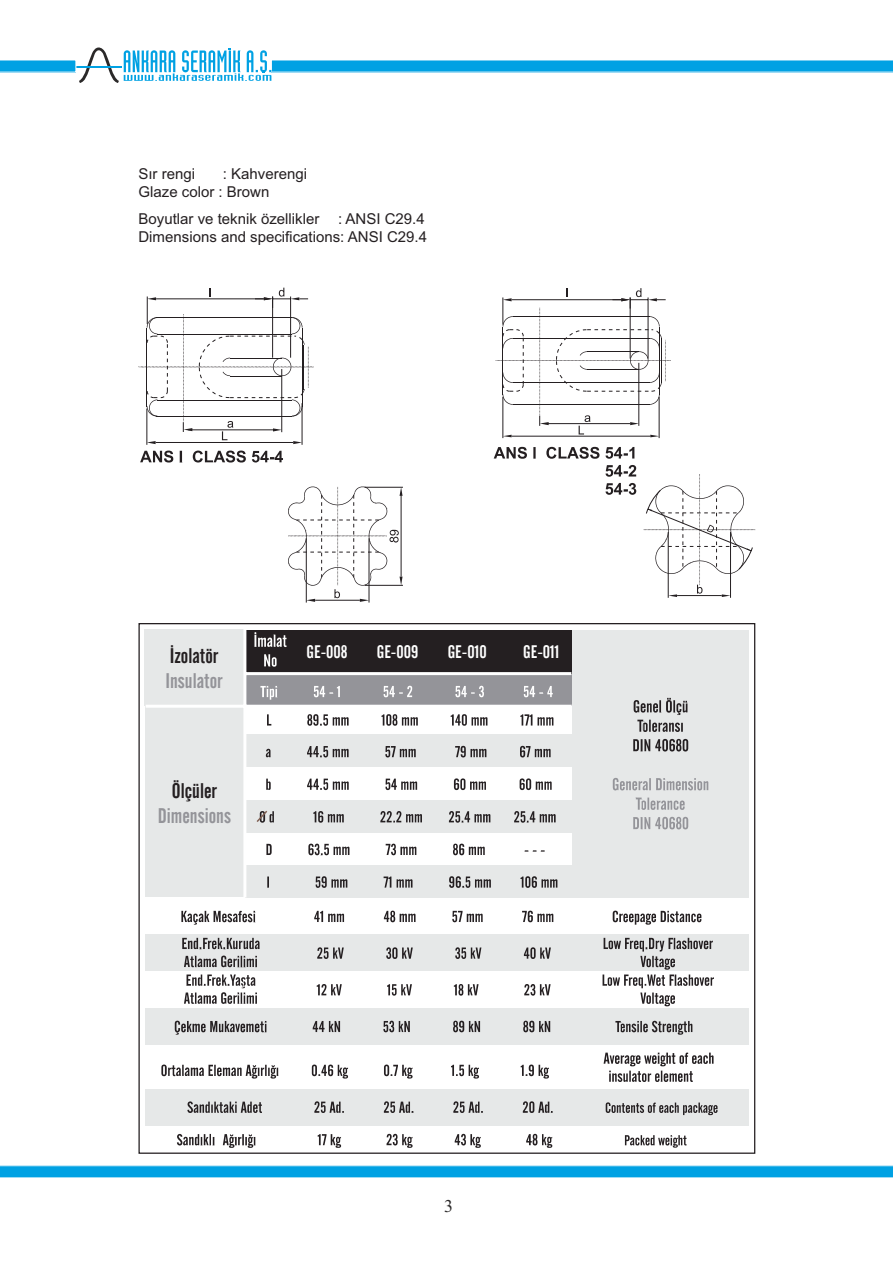
<style>
.page{position:relative;width:893px;height:1262px;background:#fff}
.page>*{position:absolute;margin:0;border:0;box-sizing:border-box;transform-origin:0 0}
.t1{font:21px "Alternate Gothic No 2 BT";color:#949499}
.t2{font:21px "Alternate Gothic No 2 BT";color:#241f21}
.t3{font:18px "Alternate Gothic No 2 BT";color:#fff}
.t4{font:18px "Times New Roman";color:#2b2929}
.t5{font:15px/18px "Arial";color:#241f21}
</style>
<div class="page">
<div style="left:271px;top:60px;width:622px;height:12px;background:#00a1e3"></div>
<div style="left:0;top:1165px;width:893px;height:12px;background:#00a1e3"></div>
<hr style="left:0;top:1165px;width:893px;height:1px;background:#fff">
<svg style="left:0;top:47px;width:271px;height:36px"></svg>
<div style="left:245px;top:800px;width:326px;height:32px;background:#e6e8e8"></div>
<div style="left:245px;top:865px;width:326px;height:32px;background:#e6e8e8"></div>
<div style="left:146px;top:934px;width:602px;height:36px;background:#e6e8e8"></div>
<div style="left:145px;top:1008px;width:604px;height:36px;background:#e6e8e8"></div>
<div style="left:145px;top:1089px;width:604px;height:36px;background:#e6e8e8"></div>
<div style="left:245px;top:735px;width:326px;height:32px;background:#e6e8e8"></div>
<div style="left:245px;top:674px;width:326px;height:32px;background:#949499"></div>
<div style="left:245px;top:630px;width:326px;height:43px;background:#241f21"></div>
<div style="left:145px;top:629px;width:100px;height:77px;background:#e6e8e8"></div>
<div style="left:572px;top:630px;width:176px;height:267px;background:#e6e8e8"></div>
<div style="left:146px;top:706px;width:99px;height:191px;background:#e6e8e8"></div>
<hr style="left:245px;top:672px;width:326px;height:3px;background:#fff">
<hr style="left:146px;top:704px;width:425px;height:3px;background:#fff">
<hr style="left:243px;top:629px;width:3px;height:268px;background:#fff">
<svg style="left:633px;top:698px;width:55px;height:53px"></svg>
<svg style="left:612px;top:778px;width:96px;height:51px"></svg>
<svg style="left:254px;top:632px;width:32px;height:34px"></svg>
<svg style="left:260px;top:685px;width:292px;height:14px"></svg>
<svg style="left:267px;top:714px;width:286px;height:11px"></svg>
<svg style="left:256px;top:810px;width:299px;height:13px"></svg>
<svg style="left:266px;top:778px;width:285px;height:12px"></svg>
<svg style="left:266px;top:843px;width:278px;height:12px"></svg>
<svg style="left:267px;top:876px;width:290px;height:12px"></svg>
<svg style="left:181px;top:910px;width:520px;height:14px"></svg>
<svg style="left:182px;top:937px;width:77px;height:30px"></svg>
<svg style="left:175px;top:1020px;width:517px;height:14px"></svg>
<svg style="left:161px;top:1064px;width:388px;height:14px"></svg>
<svg style="left:603px;top:1052px;width:110px;height:30px"></svg>
<svg style="left:187px;top:1101px;width:530px;height:14px"></svg>
<svg style="left:177px;top:1133px;width:375px;height:14px"></svg>
<svg style="left:625px;top:1135px;width:61px;height:12px"></svg>
<svg style="left:266px;top:746px;width:284px;height:11px"></svg>
<svg style="left:184px;top:974px;width:73px;height:30px"></svg>
<svg style="left:317px;top:947px;width:234px;height:12px"></svg>
<svg style="left:316px;top:984px;width:234px;height:11px"></svg>
<svg style="left:602px;top:937px;width:112px;height:69px"></svg>
<hr style="left:302px;top:403px;width:1px;height:42px;background:#241f21">
<hr style="left:147px;top:408px;width:1px;height:37px;background:#241f21">
<svg style="left:138px;top:288px;width:175px;height:156px"></svg>
<svg style="left:140px;top:450px;width:143px;height:12px"></svg>
<hr style="left:658px;top:397px;width:1px;height:41px;background:#241f21">
<hr style="left:502px;top:397px;width:1px;height:41px;background:#241f21">
<svg style="left:495px;top:288px;width:175px;height:149px"></svg>
<svg style="left:493px;top:447px;width:143px;height:48px"></svg>
<hr style="left:668px;top:532px;width:1px;height:66px;background:#241f21">
<hr style="left:730px;top:532px;width:1px;height:66px;background:#241f21">
<svg style="left:644px;top:474px;width:111px;height:123px"></svg>
<hr style="left:365px;top:487px;width:38px;height:1px;background:#241f21">
<hr style="left:365px;top:585px;width:38px;height:1px;background:#241f21">
<svg style="left:288px;top:486px;width:114px;height:116px"></svg>
<p class="t5" style="left:138px;top:166px;width:58px">Sır rengi</p>
<p class="t5" style="left:138px;top:166px;width:170px;text-indent:84px">: Kahverengi<br>Glaze color : Brown</p>
<p class="t5" style="left:138px;top:211px;width:290px">Boyutlar ve teknik özellikler : ANSI C29.4<br>Dimensions and specifications: ANSI C29.4</p>
<h1 class="t2" style="left:170px;top:646px;width:50px">İzolatör</h1>
<h1 class="t1" style="left:165px;top:672px;width:59px">Insulator</h1>
<h1 class="t2" style="left:172px;top:781px;width:47px">Ölçüler</h1>
<h1 class="t1" style="left:158px;top:806px;width:75px">Dimensions</h1>
<p class="t3" style="left:306px;top:644px;width:43px">GE-008</p>
<p class="t3" style="left:377px;top:644px;width:43px">GE-009</p>
<p class="t3" style="left:447px;top:644px;width:40px">GE-010</p>
<p class="t3" style="left:523px;top:644px;width:38px">GE-011</p>
<p class="t4" style="left:444px;top:1199px;width:10px">3</p>
</div>
